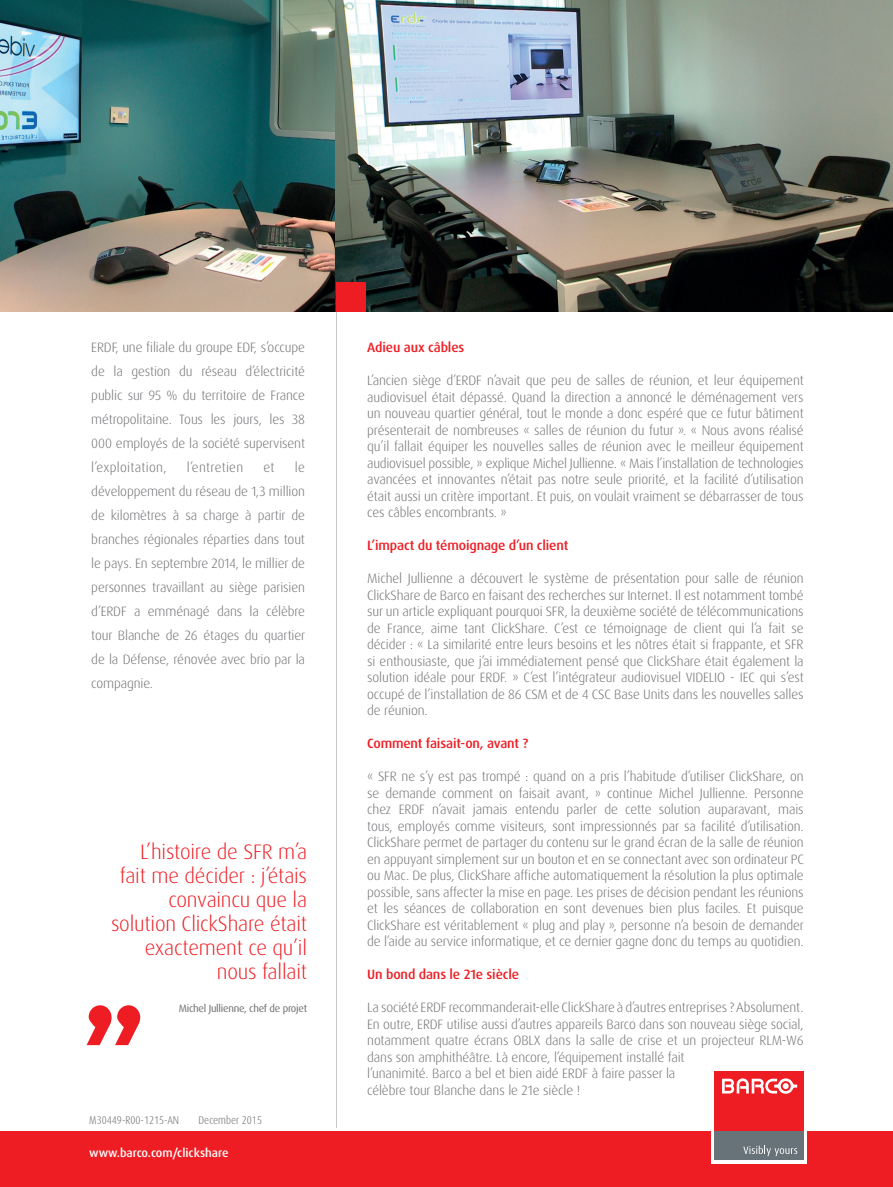
<style>
.page{position:relative;width:893px;height:1187px;background:#fff}
.page>*{position:absolute;margin:0;border:0;box-sizing:border-box;transform-origin:0 0}
.t1{font:500 192.3px "Digital Sans EF";color:#ee1d23}
.t2{font:300 21px/24px "Dax Pro";letter-spacing:-.01em;color:#ee1d23;text-align:right}
.t3{font:300 13.5px/16.5px "Dax Pro";letter-spacing:-.01em;color:#6c6d70;text-align:justify}
.t4{font:500 13.5px "Dax Pro";letter-spacing:-.01em;color:#ee1d23}
.t5{font:300 13.5px "Dax Pro";letter-spacing:.02em;color:#6c6d70}
.t6{font:500 12px "Dax Pro";color:#fff}
.t7{font:300 condensed 11.25px "Dax Pro";color:#6c6d70}
.t8{font:10.5px "Dax Pro";letter-spacing:-.025em;color:#6c6d70}
</style>
<div class="page">
<hr style="left:336px;top:0;width:1px;height:1149px;background:#c7c8ca">
<div style="left:0;top:1130px;width:893px;height:56px;background:#ee1d23"></div>
<hr style="left:0;top:1127px;width:893px;height:3px;background:#fff">
<div style="left:711px;top:1067px;width:96px;height:96px;background:#fff"></div>
<div style="left:714px;top:1130px;width:90px;height:30px;background:#687379"></div>
<div style="left:714px;top:1070px;width:90px;height:60px;background:#ee1d23"></div>
<svg style="left:743px;top:1145px;width:54px;height:11px"></svg>
<svg style="left:722px;top:1078px;width:75px;height:15px"></svg>
<img style="left:0;top:0;width:336px;height:312px">
<img style="left:336px;top:0;width:557px;height:312px">
<div style="left:336px;top:282px;width:30px;height:30px;background:#ee1d23"></div>
<p class="t3" style="left:91px;top:335px;width:215px;line-height:24px">ERDF, une filiale du groupe EDF, s’occupe de la gestion du réseau d’électricité public sur 95 % du territoire de France métropolitaine. Tous les jours, les 38<br>000 employés de la société supervisent l’exploitation,</p>
<p class="t5" style="left:187px;top:458px;width:58px">l’entretien</p>
<p class="t3" style="left:264px;top:459px;width:13px">et</p>
<p class="t3" style="left:91px;top:455px;width:215px;line-height:24px;text-indent:204px">le développement du réseau de 1,3 million de kilomètres à sa charge à partir de branches régionales réparties dans tout le pays. En septembre 2014, le millier de personnes travaillant au siège parisien d’ERDF a emménagé dans la célèbre tour Blanche de 26 étages du quartier de la Défense, rénovée avec brio par la compagnie.</p>
<h2 class="t2" style="left:111px;top:840px;width:198px">L’histoire de SFR m’a fait me décider : j’étais convaincu que la solution ClickShare était exactement ce qu’il nous fallait</h2>
<p class="t8" style="left:179px;top:1001px;width:130px">Michel Jullienne, chef de projet</p>
<h1 class="t1" style="left:81px;top:956px;width:67px">”</h1>
<p class="t7" style="left:89px;top:1112px;width:91px">M30449-R00-1215-AN</p>
<p class="t7" style="left:198px;top:1112px;width:65px">December 2015</p>
<p class="t6" style="left:89px;top:1141px;width:158px">www.barco.com/broadcasting</p>
<p class="t6" style="left:89px;top:1144px;width:141px">www.barco.com/clickshare</p>
<p class="t4" style="left:367px;top:338px;width:99px">Adieu aux câbles</p>
<p class="t3" style="left:367px;top:372px;width:438px">L’ancien siège d’ERDF n’avait que peu de salles de réunion, et leur équipement audiovisuel était dépassé. Quand la direction a annoncé le déménagement vers un nouveau quartier général, tout le monde a donc espéré que ce futur bâtiment présenterait de nombreuses « salles de réunion du futur ». « Nous avons réalisé qu’il fallait équiper les nouvelles salles de réunion avec le meilleur équipement audiovisuel possible, » explique Michel Jullienne. « Mais l’installation de technologies avancées et innovantes n’était pas notre seule priorité, et la facilité d’utilisation était aussi un critère important. Et puis, on voulait vraiment se débarrasser de tous ces câbles encombrants. »</p>
<p class="t4" style="left:367px;top:536px;width:203px">L’impact du témoignage d’un client</p>
<p class="t3" style="left:367px;top:570px;width:438px">Michel Jullienne a découvert le système de présentation pour salle de réunion ClickShare de Barco en faisant des recherches sur Internet. Il est notamment tombé sur un article expliquant pourquoi SFR, la deuxième société de télécommunications de France, aime tant ClickShare. C’est ce témoignage de client qui l’a fait se décider : « La similarité entre leurs besoins et les nôtres était si frappante, et SFR si enthousiaste, que j’ai immédiatement pensé que ClickShare était également la solution idéale pour ERDF. » C’est l’intégrateur audiovisuel VIDELIO - IEC qui s’est occupé de l’installation de 86 CSM et de 4 CSC Base Units dans les nouvelles salles de réunion.</p>
<p class="t4" style="left:367px;top:734px;width:163px">Comment faisait-on, avant ?</p>
<p class="t3" style="left:367px;top:768px;width:438px">« SFR ne s’y est pas trompé : quand on a pris l’habitude d’utiliser ClickShare, on se demande comment on faisait avant, » continue Michel Jullienne. Personne chez ERDF n’avait jamais entendu parler de cette solution auparavant, mais tous, employés comme visiteurs, sont impressionnés par sa facilité d’utilisation.<br>ClickShare permet de partager du contenu sur le grand écran de la salle de réunion en appuyant simplement sur un bouton et en se connectant avec son ordinateur PC ou Mac. De plus, ClickShare affiche automatiquement la résolution la plus optimale possible, sans affecter la mise en page. Les prises de décision pendant les réunions et les séances de collaboration en sont devenues bien plus faciles. Et puisque ClickShare est véritablement « plug and play », personne n’a besoin de demander de l’aide au service informatique, et ce dernier gagne donc du temps au quotidien.</p>
<p class="t4" style="left:367px;top:965px;width:153px">Un bond dans le 21e siècle</p>
<p class="t3" style="left:367px;top:999px;width:438px;text-align:left">La société ERDF recommanderait-elle ClickShare à d’autres entreprises ? Absolument.<br>En outre, ERDF utilise aussi d’autres appareils Barco dans son nouveau siège social, notamment quatre écrans OBLX dans la salle de crise et un projecteur RLM-W6 dans son amphithéâtre. Là encore, l’équipement installé fait<br>l’unanimité. Barco a bel et bien aidé ERDF à faire passer la<br>célèbre tour Blanche dans le 21e siècle !</p>
</div>
